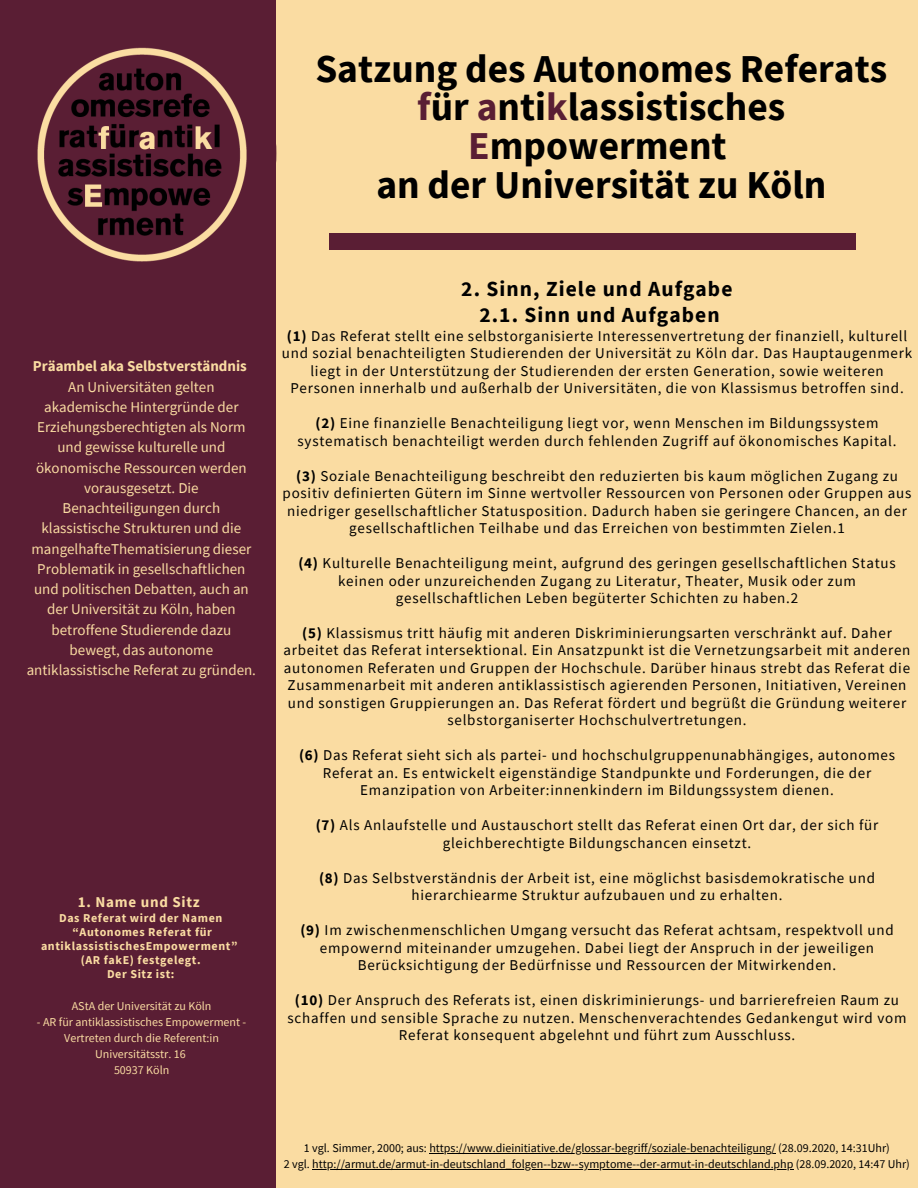
<style>
.page{position:relative;width:918px;height:1188px;background:#fadca2}
.page>*{position:absolute;margin:0;border:0;box-sizing:border-box;transform-origin:0 0}
.t1{font:700 39.45px/38.5px "Source Sans Pro";color:#000;text-align:center}
.t2{font:700 21.45px "Source Sans Pro";letter-spacing:.05em;color:#000}
.t3{font:15px/17.5px "Source Sans Pro";letter-spacing:.05em;color:#000;text-align:center}
.t4{font:15px/20.2px "Source Sans Pro";color:#fadca2;text-align:center}
.t5{font:700 15px "Source Sans Pro";color:#fadca2}
.t6{font:700 15px "Source Sans Pro";letter-spacing:.05em;color:#fadca2}
.t7{font:12px "Source Sans Pro";color:#000}
.t8{font:12px/16px "Source Sans Pro";color:#fadca2;text-align:center}
.t9{font:700 12px/14px "Source Sans Pro";letter-spacing:.05em;color:#fadca2;text-align:center}
.s1{color:#5a1e34}
.s2{font-weight:700}
</style>
<div class="page">
<div style="left:329px;top:233px;width:526px;height:17px;background:#5a1e34"></div>
<div style="left:0;top:0;width:276px;height:1188px;background:#5a1e34"></div>
<img style="left:7px;top:18px;width:269px;height:270px;border-radius:50%">
<hr style="left:429px;top:1153px;width:347px;height:1px;background:#000">
<hr style="left:312px;top:1169px;width:481px;height:1px;background:#000">
<p class="t1" style="left:315px;top:49px;width:573px">Satzung des Autonomes Referats <span class="s1">f</span>ür <span class="s1">a</span>nti<span class="s1">k</span>lassistisches<br><span class="s1">E</span>mpowerment</p>
<p class="t1" style="left:376px;top:164px;width:451px">an der Universität zu Köln</p>
<p class="t5" style="left:33px;top:356px;width:215px">Präambel aka Selbstverständnis</p>
<p class="t4" style="left:27px;top:376px;width:231px">An Universitäten gelten akademische Hintergründe der<br>Erziehungsberechtigten als Norm und gewisse kulturelle und ökonomische Ressourcen werden vorausgesetzt. Die<br>Benachteiligungen durch klassistische Strukturen und die mangelhafteThematisierung dieser<br>Problematik in gesellschaftlichen und politischen Debatten, auch an der Universität zu Köln, haben betroffene Studierende dazu bewegt, das autonome antiklassistische Referat zu gründen.</p>
<p class="t6" style="left:78px;top:892px;width:123px">1. Name und Sitz</p>
<p class="t9" style="left:59px;top:911px;width:165px">Das Referat wird der Namen</p>
<p class="t9" style="left:41px;top:925px;width:198px">“Autonomes Referat für antiklassistischesEmpowerment”</p>
<p class="t9" style="left:81px;top:953px;width:121px">(AR fakE) festgelegt.</p>
<p class="t9" style="left:107px;top:967px;width:69px">Der Sitz ist:</p>
<p class="t8" style="left:72px;top:998px;width:141px">AStA der Universität zu Köln</p>
<p class="t8" style="left:37px;top:1014px;width:211px">- AR für antiklassistisches Empowerment -<br>Vertreten durch die Referent:in<br>Universitätsstr. 16</p>
<p class="t8" style="left:114px;top:1062px;width:57px">50937 Köln</p>
<p class="t2" style="left:461px;top:275px;width:273px">2. Sinn, Ziele und Aufgabe</p>
<p class="t2" style="left:479px;top:301px;width:242px">2.1. Sinn und Aufgaben</p>
<p class="t3" style="left:282px;top:327px;width:632px"><span class="s2">(1)</span> Das Referat stellt eine selbstorganisierte Interessenvertretung der finanziell, kulturell und sozial benachteiligten Studierenden der Universität zu Köln dar. Das Hauptaugenmerk liegt in der Unterstützung der Studierenden der ersten Generation, sowie weiteren Personen innerhalb und außerhalb der Universitäten, die von Klassismus betroffen sind.</p>
<p class="t3" style="left:298px;top:414px;width:600px"><span class="s2">(2)</span> Eine finanzielle Benachteiligung liegt vor, wenn Menschen im Bildungssystem systematisch benachteiligt werden durch fehlenden Zugriff auf ökonomisches Kapital.</p>
<p class="t3" style="left:283px;top:467px;width:630px"><span class="s2">(3)</span> Soziale Benachteiligung beschreibt den reduzierten bis kaum möglichen Zugang zu positiv definierten Gütern im Sinne wertvoller Ressourcen von Personen oder Gruppen aus niedriger gesellschaftlicher Statusposition. Dadurch haben sie geringere Chancen, an der gesellschaftlichen Teilhabe und das Erreichen von bestimmten Zielen.1</p>
<p class="t3" style="left:298px;top:554px;width:599px"><span class="s2">(4)</span> Kulturelle Benachteiligung meint, aufgrund des geringen gesellschaftlichen Status keinen oder unzureichenden Zugang zu Literatur, Theater, Musik oder zum gesellschaftlichen Leben begüterter Schichten zu haben.2</p>
<p class="t3" style="left:284px;top:624px;width:628px"><span class="s2">(5)</span> Klassismus tritt häufig mit anderen Diskriminierungsarten verschränkt auf. Daher arbeitet das Referat intersektional. Ein Ansatzpunkt ist die Vernetzungsarbeit mit anderen autonomen Referaten und Gruppen der Hochschule. Darüber hinaus strebt das Referat die Zusammenarbeit mit anderen antiklassistisch agierenden Personen, Initiativen, Vereinen und sonstigen Gruppierungen an. Das Referat fördert und begrüßt die Gründung weiterer selbstorganiserter Hochschulvertretungen.</p>
<p class="t3" style="left:299px;top:746px;width:598px"><span class="s2">(6)</span> Das Referat sieht sich als partei- und hochschulgruppenunabhängiges, autonomes<br>Referat an. Es entwickelt eigenständige Standpunkte und Forderungen, die der<br>Emanzipation von Arbeiter:innenkindern im Bildungssystem dienen.</p>
<p class="t3" style="left:316px;top:816px;width:564px"><span class="s2">(7)</span> Als Anlaufstelle und Austauschort stellt das Referat einen Ort dar, der sich für gleichberechtigte Bildungschancen einsetzt.</p>
<p class="t3" style="left:319px;top:869px;width:558px"><span class="s2">(8)</span> Das Selbstverständnis der Arbeit ist, eine möglichst basisdemokratische und hierarchiearme Struktur aufzubauen und zu erhalten.</p>
<p class="t3" style="left:300px;top:921px;width:595px"><span class="s2">(9)</span> Im zwischenmenschlichen Umgang versucht das Referat achtsam, respektvoll und empowernd miteinander umzugehen. Dabei liegt der Anspruch in der jeweiligen<br>Berücksichtigung der Bedürfnisse und Ressourcen der Mitwirkenden.</p>
<p class="t3" style="left:288px;top:991px;width:620px"><span class="s2">(10)</span> Der Anspruch des Referats ist, einen diskriminierungs- und barrierefreien Raum zu schaffen und sensible Sprache zu nutzen. Menschenverachtendes Gedankengut wird vom<br>Referat konsequent abgelehnt und führt zum Ausschluss.</p>
<p class="t7" style="left:304px;top:1141px;width:587px">1 vgl. Simmer, 2000; aus: https://www.dieinitiative.de/glossar-begriff/soziale-benachteiligung/ (28.09.2020, 14:31Uhr)</p>
<p class="t7" style="left:284px;top:1157px;width:628px">2 vgl. http://armut.de/armut-in-deutschland_folgen--bzw--symptome--der-armut-in-deutschland.php (28.09.2020, 14:47 Uhr)</p>
</div>
